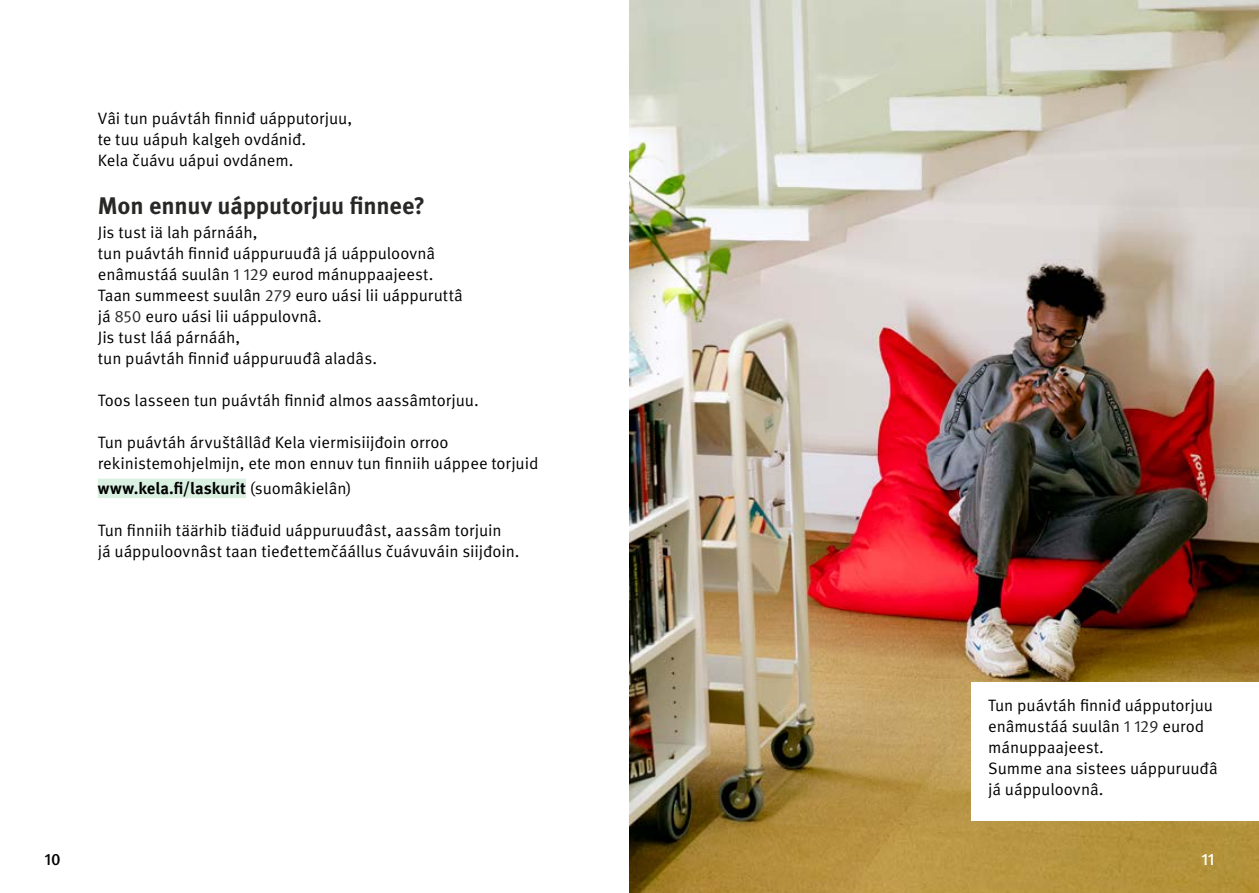
<style>
.page{position:relative;width:1259px;height:893px;background:#fff}
.page>*{position:absolute;margin:0;border:0;box-sizing:border-box;transform-origin:0 0}
.H2_otsikko{font:700 24px "Meta Pro";letter-spacing:-.01em;color:#282827}
.Body_copy{font:16.5px/21px "Meta Pro Norm";letter-spacing:-.005em;color:#000}
.Links{font:700 16.5px "Meta Pro";letter-spacing:.005em;color:#000}
.t1{font:500 16.5px "Meta Pro";color:#000}
.t2{font:500 16.5px "Meta Pro";color:#fff}
.s1{color:#282827}
.s2{font-family:"Meta Pro Norm";font-weight:400}
</style>
<div class="page">
<div style="left:98px;top:479px;width:148px;height:19px;background:#daf1e2"></div>
<img style="left:629px;top:0;width:630px;height:893px">
<div style="left:971px;top:682px;width:288px;height:139px;background:#fff"></div>
<p class="Body_copy" style="left:98px;top:107px;width:256px">Vâi tun puávtáh finniđ uápputorjuu,</p>
<p class="Body_copy" style="left:98px;top:128px;width:210px">te tuu uápuh kalgeh ovdániđ.</p>
<p class="Body_copy" style="left:98px;top:149px;width:197px">Kela čuávu uápui ovdánem.</p>
<h2 class="H2_otsikko" style="left:98px;top:187px;width:329px">Mon ennuv uápputorjuu finnee?</h2>
<p class="Body_copy" style="left:98px;top:221px;width:161px">Jis tust iä lah párnááh,</p>
<p class="Body_copy" style="left:98px;top:242px;width:339px">tun puávtáh finniđ uáppuruuđâ já uáppuloovnâ</p>
<p class="Body_copy" style="left:98px;top:263px;width:337px">enâmustáá suulân <span class="s1">1 129</span> eurod mánuppaajeest.</p>
<p class="Body_copy" style="left:98px;top:284px;width:367px">Taan summeest suulân <span class="s1">279</span> euro uási lii uáppuruttâ</p>
<p class="Body_copy" style="left:98px;top:305px;width:226px">já <span class="s1">850</span> euro uási lii uáppulovnâ.</p>
<p class="Body_copy" style="left:98px;top:326px;width:144px">Jis tust láá párnááh,</p>
<p class="Body_copy" style="left:98px;top:347px;width:281px">tun puávtáh finniđ uáppuruuđâ aladâs.</p>
<p class="Body_copy" style="left:98px;top:389px;width:382px">Toos lasseen tun puávtáh finniđ almos aassâmtorjuu.</p>
<p class="Body_copy" style="left:98px;top:431px;width:442px">Tun puávtáh árvuštâllâđ Kela viermisiijđoin orroo rekinistemohjelmijn, ete mon ennuv tun finniih uáppee torjuid</p>
<p class="Links" style="left:98px;top:476px;width:255px">www.kela.fi/laskurit <span class="s2">(suomâkielân)</span></p>
<p class="Body_copy" style="left:98px;top:519px;width:405px">Tun finniih täärhib tiäđuid uáppuruuđâst, aassâm torjuin</p>
<p class="Body_copy" style="left:98px;top:540px;width:423px">já uáppuloovnâst taan tieđettemčáállus čuávuváin siijđoin.</p>
<p class="Body_copy" style="left:988px;top:694px;width:226px">Tun puávtáh finniđ uápputorjuu enâmustáá suulân <span class="s1">1 129</span> eurod mánuppaajeest.</p>
<p class="Body_copy" style="left:988px;top:757px;width:231px">Summe ana sistees uáppuruuđâ já uáppuloovnâ.</p>
<p class="t1" style="left:44px;top:846px;width:18px">10</p>
<p class="t2" style="left:1201px;top:846px;width:15px">11</p>
</div>
